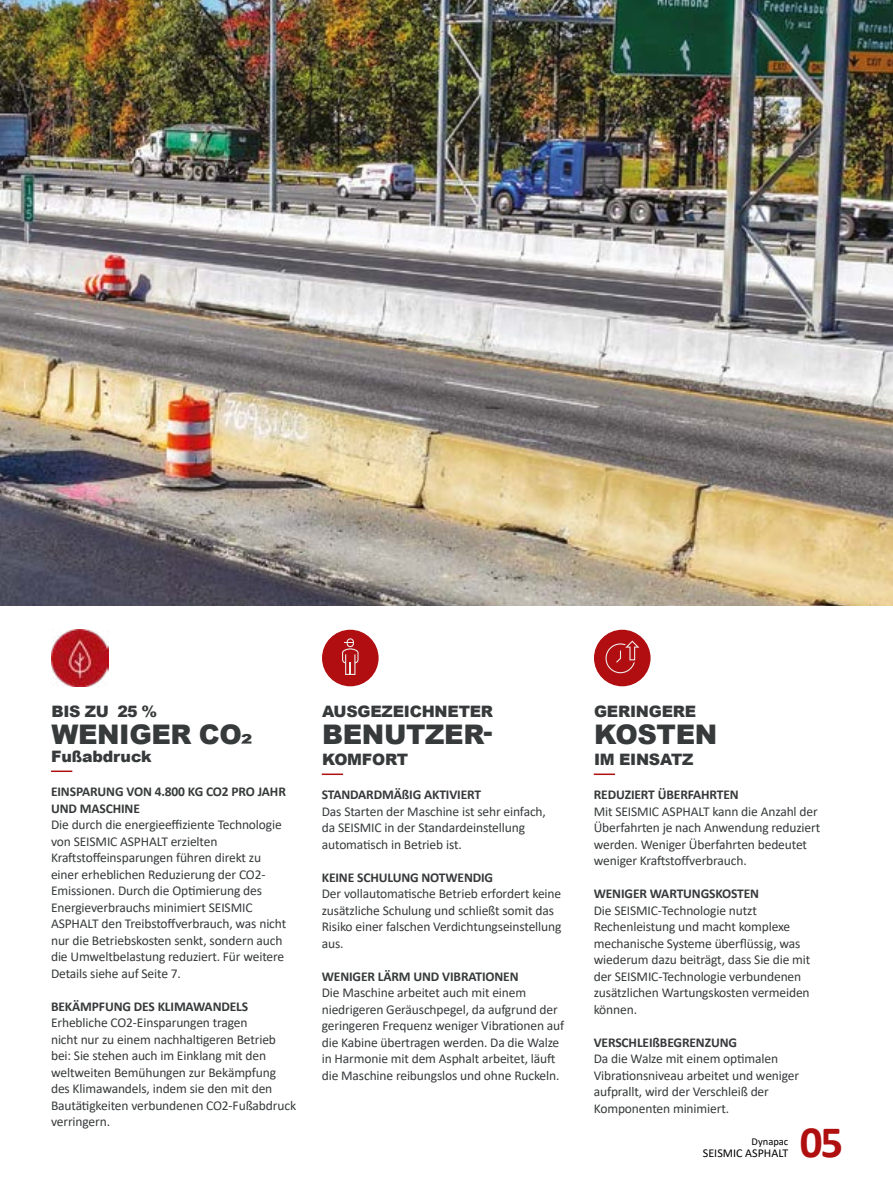
<style>
.page{position:relative;width:893px;height:1191px;background:#fff}
.page>*{position:absolute;margin:0;border:0;box-sizing:border-box;transform-origin:0 0}
.t1{font:700 45px "Calibri";color:#b00f10}
.t2{font:900 27px "Arial";letter-spacing:-.015em;color:#373a3b}
.t3{font:900 15.75px "Arial";letter-spacing:-.015em;color:#373a3b}
.t4{font:13.5px/16.5px "Calibri";letter-spacing:-.01em;color:#373a3b}
.t5{font:700 13.5px/16.5px "Calibri";letter-spacing:-.01em;color:#373a3b}
.t6{font:12px "Calibri";color:#000}
.t7{font:10.5px "Calibri";color:#000}
</style>
<div class="page">
<img style="left:0;top:0;width:893px;height:605px">
<hr style="left:51px;top:770px;width:21px;height:2px;background:#b00f10">
<hr style="left:322px;top:773px;width:21px;height:2px;background:#b00f10">
<hr style="left:594px;top:773px;width:21px;height:2px;background:#b00f10">
<div style="left:322px;top:629px;width:57px;height:57px;background:#b00e10;border-radius:50%"></div>
<svg style="left:342px;top:638px;width:17px;height:37px"></svg>
<img style="left:51px;top:629px;width:57px;height:57px">
<div style="left:594px;top:629px;width:57px;height:57px;background:#b00e10;border-radius:50%"></div>
<svg style="left:605px;top:640px;width:35px;height:33px"></svg>
<p class="t3" style="left:51px;top:699px;width:107px">BIS ZU 25 %</p>
<h2 class="t2" style="left:52px;top:714px;width:202px">WENIGER CO2</h2>
<p class="t3" style="left:51px;top:744px;width:102px">Fußabdruck</p>
<p class="t5" style="left:51px;top:783px;width:236px">EINSPARUNG VON 4.800 KG CO2 PRO JAHR<br>UND MASCHINE</p>
<p class="t4" style="left:51px;top:816px;width:237px">Die durch die energieeffiziente Technologie von SEISMIC ASPHALT erzielten Kraftstoffeinsparungen führen direkt zu einer erheblichen Reduzierung der CO2- Emissionen. Durch die Optimierung des Energieverbrauchs minimiert SEISMIC ASPHALT den Treibstoffverbrauch, was nicht nur die Betriebskosten senkt, sondern auch die Umweltbelastung reduziert. Für weitere Details siehe auf Seite 7.</p>
<p class="t5" style="left:51px;top:997px;width:199px">BEKÄMPFUNG DES KLIMAWANDELS</p>
<p class="t4" style="left:51px;top:1014px;width:247px">Erhebliche CO2-Einsparungen tragen<br>nicht nur zu einem nachhaltigeren Betrieb bei: Sie stehen auch im Einklang mit den weltweiten Bemühungen zur Bekämpfung des Klimawandels, indem sie den mit den Bautätigkeiten verbundenen CO2-Fußabdruck verringern.</p>
<p class="t3" style="left:322px;top:699px;width:173px">AUSGEZEICHNETER</p>
<h2 class="t2" style="left:322px;top:714px;width:172px">BENUTZER-</h2>
<p class="t3" style="left:322px;top:747px;width:88px">KOMFORT</p>
<p class="t5" style="left:322px;top:786px;width:161px">STANDARDMÄßIG AKTIVIERT</p>
<p class="t4" style="left:322px;top:802px;width:226px">Das Starten der Maschine ist sehr einfach, da SEISMIC in der Standardeinstellung automatisch in Betrieb ist.</p>
<p class="t5" style="left:322px;top:868px;width:173px">KEINE SCHULUNG NOTWENDIG</p>
<p class="t4" style="left:322px;top:885px;width:241px">Der vollautomatische Betrieb erfordert keine zusätzliche Schulung und schließt somit das Risiko einer falschen Verdichtungseinstellung aus.</p>
<p class="t5" style="left:322px;top:967px;width:198px">WENIGER LÄRM UND VIBRATIONEN</p>
<p class="t4" style="left:322px;top:984px;width:244px">Die Maschine arbeitet auch mit einem niedrigeren Geräuschpegel, da aufgrund der geringeren Frequenz weniger Vibrationen auf die Kabine übertragen werden. Da die Walze in Harmonie mit dem Asphalt arbeitet, läuft die Maschine reibungslos und ohne Ruckeln.</p>
<p class="t3" style="left:594px;top:699px;width:104px">GERINGERE</p>
<h2 class="t2" style="left:594px;top:714px;width:125px">KOSTEN</h2>
<p class="t3" style="left:594px;top:747px;width:101px">IM EINSATZ</p>
<p class="t5" style="left:594px;top:786px;width:146px">REDUZIERT ÜBERFAHRTEN</p>
<p class="t4" style="left:594px;top:802px;width:228px">Mit SEISMIC ASPHALT kann die Anzahl der Überfahrten je nach Anwendung reduziert werden. Weniger Überfahrten bedeutet weniger Kraftstoffverbrauch.</p>
<p class="t5" style="left:594px;top:885px;width:167px">WENIGER WARTUNGSKOSTEN</p>
<p class="t4" style="left:594px;top:901px;width:218px">Die SEISMIC-Technologie nutzt Rechenleistung und macht komplexe mechanische Systeme überflüssig, was wiederum dazu beiträgt, dass Sie die mit der SEISMIC-Technologie verbundenen zusätzlichen Wartungskosten vermeiden können.</p>
<p class="t5" style="left:594px;top:1033px;width:145px">VERSCHLEIßBEGRENZUNG</p>
<p class="t4" style="left:594px;top:1050px;width:207px">Da die Walze mit einem optimalen Vibrationsniveau arbeitet und weniger aufprallt, wird der Verschleiß der Komponenten minimiert.</p>
<p class="t7" style="left:752px;top:1134px;width:38px">Dynapac</p>
<p class="t6" style="left:703px;top:1144px;width:87px">SEISMIC ASPHALT</p>
<h1 class="t1" style="left:800px;top:1110px;width:45px">05</h1>
</div>
